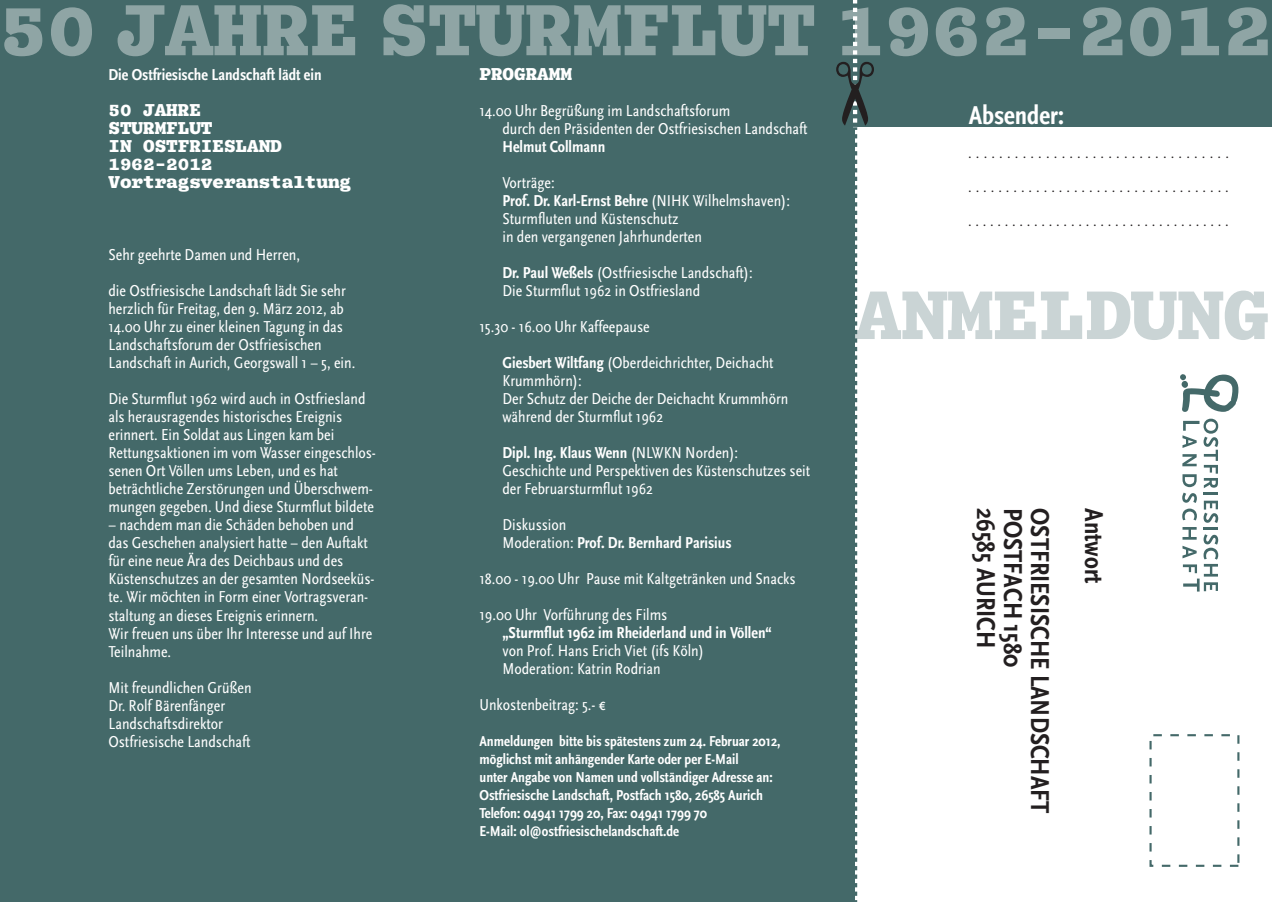
<style>
.page{position:relative;width:1272px;height:902px;background:#fff}
.page>*{position:absolute;margin:0;border:0;box-sizing:border-box;transform-origin:0 0}
.t1{font:27px "Scala Sans Bold Con";color:#231f20}
.t2{font:27px "Scala Sans Bold Con";color:#fff}
.t3{font:16.5px/18px "Scala Sans Regular Con";color:#fff}
.t4{font:16.5px "Scala Sans Bold Con";color:#fff}
.t5{font:700 16.5px/18px "Fantabular MVB";color:#fff}
.t6{font:15px/18px "Scala Sans Bold Con";color:#fff}
.t7{font:10.5px "Scala Sans Bold Con";color:#231f20}
.s1{font-family:"Scala Sans Regular Con"}
.s2{font-family:"Scala Sans Bold Con"}
</style>
<div class="page">
<div style="left:0;top:0;width:1271px;height:901px;background:#446969"></div>
<svg style="left:4px;top:8px;width:38px;height:48px"></svg>
<svg style="left:51px;top:7px;width:41px;height:49px"></svg>
<svg style="left:117px;top:5px;width:238px;height:51px"></svg>
<svg style="left:383px;top:4px;width:431px;height:52px"></svg>
<svg style="left:836px;top:0;width:431px;height:901px"></svg>
<p class="t4" style="left:108px;top:65px;width:215px">Die Ostfriesische Landschaft lädt ein</p>
<p class="t5" style="left:108px;top:101px;width:244px">50 JAHRE<br>STURMFLUT<br>IN OSTFRIESLAND<br>1962-2012<br>Vortragsveranstaltung</p>
<p class="t3" style="left:108px;top:237px;width:239px;line-height:36px">Sehr geehrte Damen und Herren,<br>die Ostfriesische Landschaft lädt Sie sehr</p>
<p class="t3" style="left:108px;top:300px;width:248px">herzlich für Freitag, den 9. März 2012, ab 14.00 Uhr zu einer kleinen Tagung in das Landschaftsforum der Ostfriesischen Landschaft in Aurich, Georgswall 1 – 5, ein.</p>
<p class="t3" style="left:108px;top:390px;width:269px">Die Sturmflut 1962 wird auch in Ostfriesland als herausragendes historisches Ereignis erinnert. Ein Soldat aus Lingen kam bei Rettungsaktionen im vom Wasser eingeschlos&shy;senen Ort Völlen ums Leben, und es hat beträchtliche Zerstörungen und Überschwem&shy;mungen gegeben. Und diese Sturmflut bildete</p>
<p class="t3" style="left:108px;top:516px;width:267px">– nachdem man die Schäden behoben und das Geschehen analysiert hatte – den Auftakt für eine neue Ära des Deichbaus und des Küstenschutzes an der gesamten Nordseeküs&shy;te. Wir möchten in Form einer Vortragsveran&shy;staltung an dieses Ereignis erinnern.<br>Wir freuen uns über Ihr Interesse und auf Ihre Teilnahme.</p>
<p class="t3" style="left:108px;top:678px;width:145px">Mit freundlichen Grüßen<br>Dr. Rolf Bärenfänger<br>Landschaftsdirektor<br>Ostfriesische Landschaft</p>
<p class="t5" style="left:479px;top:65px;width:94px">PROGRAMM</p>
<p class="t3" style="left:502px;top:102px;width:307px;text-indent:-23px">14.00 Uhr Begrüßung im Landschaftsforum<br>durch den Präsidenten der Ostfriesischen Landschaft</p>
<p class="t4" style="left:502px;top:137px;width:104px">Helmut Collmann</p>
<p class="t3" style="left:502px;top:174px;width:54px">Vorträge:</p>
<p class="t4" style="left:502px;top:191px;width:289px">Prof. Dr. Karl-Ernst Behre <span class="s1">(NIHK Wilhelmshaven):</span></p>
<p class="t3" style="left:502px;top:210px;width:201px">Sturmfluten und Küstenschutz<br>in den vergangenen Jahrhunderten</p>
<p class="t3" style="left:502px;top:264px;width:252px"><span class="s2">Dr. Paul Weßels</span> (Ostfriesische Landschaft):<br>Die Sturmflut 1962 in Ostfriesland</p>
<p class="t3" style="left:502px;top:309px;width:272px;line-height:36px;text-indent:-23px">15.30 - 16.00 Uhr Kaffeepause<br><span class="s2">Giesbert Wiltfang</span> (Oberdeichrichter, Deichacht</p>
<p class="t3" style="left:502px;top:372px;width:287px">Krummhörn):<br>Der Schutz der Deiche der Deichacht Krummhörn während der Sturmflut 1962</p>
<p class="t4" style="left:502px;top:443px;width:237px">Dipl. Ing. Klaus Wenn <span class="s1">(NLWKN Norden):</span></p>
<p class="t3" style="left:502px;top:462px;width:309px">Geschichte und Perspektiven des Küstenschutzes seit der Februarsturmflut 1962</p>
<p class="t3" style="left:502px;top:516px;width:65px">Diskussion</p>
<p class="t4" style="left:502px;top:533px;width:230px"><span class="s1">Moderation:</span> Prof. Dr. Bernhard Parisius</p>
<p class="t3" style="left:479px;top:561px;width:317px;line-height:36px">18.00 - 19.00 Uhr Pause mit Kaltgetränken und Snacks<br>19.00 Uhr Vorführung des Films</p>
<p class="t4" style="left:502px;top:623px;width:271px">„Sturmflut 1962 im Rheiderland und in Völlen“</p>
<p class="t3" style="left:502px;top:642px;width:203px">von Prof. Hans Erich Viet (ifs Köln)<br>Moderation: Katrin Rodrian</p>
<p class="t3" style="left:479px;top:696px;width:128px">Unkostenbeitrag: 5.- €</p>
<p class="t6" style="left:479px;top:732px;width:303px">Anmeldungen bitte bis spätestens zum 24. Februar 2012, möglichst mit anhängender Karte oder per E-Mail<br>unter Angabe von Namen und vollständiger Adresse an:<br>Ostfriesische Landschaft, Postfach 1580, 26585 Aurich Telefon: 04941 1799 20, Fax: 04941 1799 70<br>E-Mail: ol@ostfriesischelandschaft.de</p>
<h1 class="t2" style="left:968px;top:99px;width:97px">Absender:</h1>
<p class="t7" style="left:968px;top:148px;width:261px">..................................</p>
<p class="t7" style="left:968px;top:182px;width:261px">...................................</p>
<p class="t7" style="left:968px;top:216px;width:261px">....................................</p>
<h1 class="t1" style="left:1002px;top:508px;width:142px;rotate:90deg">26585 AURICH</h1>
<h1 class="t1" style="left:1029px;top:508px;width:161px;rotate:90deg">POSTFACH 1580</h1>
<h1 class="t1" style="left:1056px;top:508px;width:307px;rotate:90deg">OSTFRIESISCHE LANDSCHAFT</h1>
<h1 class="t1" style="left:1110px;top:508px;width:77px;rotate:90deg">Antwort</h1>
</div>
